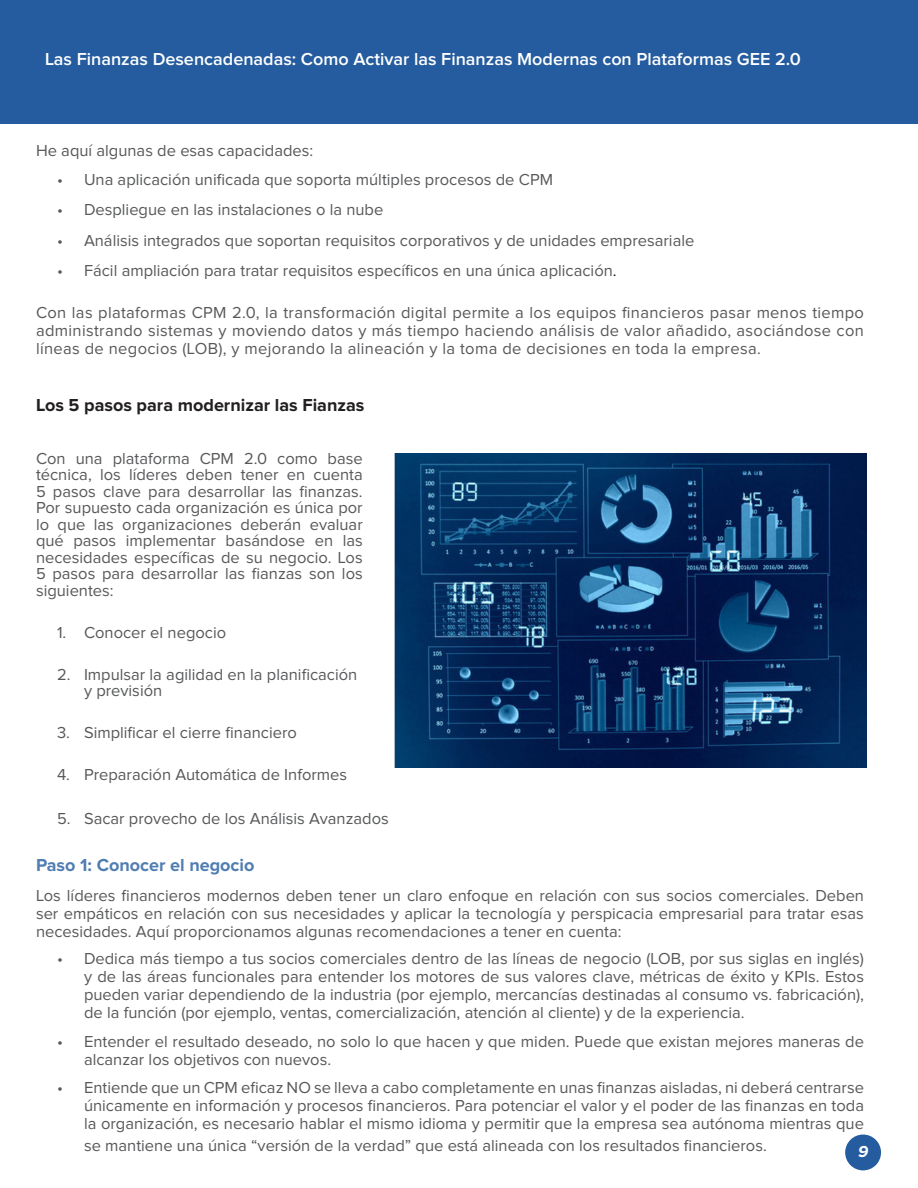
<style>
.page{position:relative;width:918px;height:1188px;background:#fff}
.page>*{position:absolute;margin:0;border:0;box-sizing:border-box;transform-origin:0 0}
.t1{font:600 18px "Proxima Nova";color:#fff}
.Sub_Title{font:700 18px "Proxima Nova";color:#231f20}
.Sub-Sub_Title{font:700 18px "Proxima Nova";color:#507db2}
.Sub_Title-2{font:16.5px/16.5px "Proxima Nova";color:#57585a;text-align:justify}
.Paragraph_Style_Main{font:16.5px/18px "Proxima Nova";color:#57585a;text-align:justify}
.t2{font:italic 700 16.5px "Proxima Nova";color:#fff}
.s1{color:#231f20}
</style>
<div class="page">
<div style="left:845px;top:1135px;width:36px;height:35px;background:#245c9f;border-radius:50%"></div>
<div style="left:0;top:0;width:918px;height:124px;background:#245c9f"></div>
<img style="left:394px;top:454px;width:473px;height:314px">
<p class="t1" style="left:45px;top:51px;width:757px">Las Finanzas Desencadenadas: Como Activar las Finanzas Modernas con Plataformas GEE 2.0</p>
<p class="Paragraph_Style_Main" style="left:36px;top:142px;width:279px">He aquí algunas de esas capacidades:</p>
<p class="Sub_Title-2" style="left:57px;top:172px;width:498px">• Una aplicación unificada que soporta múltiples procesos de CPM</p>
<p class="Sub_Title-2" style="left:57px;top:202px;width:328px">• Despliegue en las instalaciones o la nube</p>
<p class="Sub_Title-2" style="left:57px;top:233px;width:639px">• Análisis integrados que soportan requisitos corporativos y de unidades empresariale</p>
<p class="Sub_Title-2" style="left:57px;top:263px;width:561px">• Fácil ampliación para tratar requisitos específicos en una única aplicación<span class="s1">.</span></p>
<p class="Sub_Title-2" style="left:36px;top:304px;width:830px;line-height:18px">Con las plataformas CPM 2.0, la transformación digital permite a los equipos financieros pasar menos tiempo administrando sistemas y moviendo datos y más tiempo haciendo análisis de valor añadido, asociándose con líneas de negocios (LOB), y mejorando la alineación y la toma de decisiones en toda la empresa.</p>
<p class="Sub_Title" style="left:36px;top:397px;width:330px">Los 5 pasos para modernizar las Fianzas</p>
<p class="Sub_Title-2" style="left:36px;top:451px;width:328px">Con una plataforma CPM 2.0 como base técnica, los líderes deben tener en cuenta 5 pasos clave para desarrollar las finanzas.<br>Por supuesto cada organización es única por lo que las organizaciones deberán evaluar qué pasos implementar basándose en las necesidades específicas de su negocio. Los 5 pasos para desarrollar las fianzas son los siguientes:</p>
<p class="Sub_Title-2" style="left:57px;top:625px;width:171px">1. Conocer el negocio</p>
<p class="Sub_Title-2" style="left:84px;top:667px;width:275px;text-indent:-27px">2. Impulsar la agilidad en la planificación y previsión</p>
<p class="Sub_Title-2" style="left:57px;top:725px;width:241px">3. Simplificar el cierre financiero</p>
<p class="Sub_Title-2" style="left:57px;top:767px;width:292px">4. Preparación Automática de Informes</p>
<p class="Sub_Title-2" style="left:57px;top:811px;width:333px">5. Sacar provecho de los Análisis Avanzados</p>
<p class="Sub-Sub_Title" style="left:36px;top:857px;width:220px">Paso 1: Conocer el negocio</p>
<p class="Paragraph_Style_Main" style="left:36px;top:887px;width:830px">Los líderes financieros modernos deben tener un claro enfoque en relación con sus socios comerciales. Deben ser empáticos en relación con sus necesidades y aplicar la tecnología y perspicacia empresarial para tratar esas necesidades. Aquí proporcionamos algunas recomendaciones a tener en cuenta:</p>
<p class="Sub_Title-2" style="left:84px;top:950px;width:782px;line-height:18px;text-indent:-27px">• Dedica más tiempo a tus socios comerciales dentro de las líneas de negocio (LOB, por sus siglas en inglés) y de las áreas funcionales para entender los motores de sus valores clave, métricas de éxito y KPIs. Estos pueden variar dependiendo de la industria (por ejemplo, mercancías destinadas al consumo vs. fabricación), de la función (por ejemplo, ventas, comercialización, atención al cliente) y de la experiencia.</p>
<p class="Sub_Title-2" style="left:84px;top:1033px;width:782px;line-height:18px;text-indent:-27px">• Entender el resultado deseado, no solo lo que hacen y que miden. Puede que existan mejores maneras de alcanzar los objetivos con nuevos.</p>
<p class="Sub_Title-2" style="left:84px;top:1079px;width:782px;line-height:18px;text-indent:-27px">• Entiende que un CPM eficaz NO se lleva a cabo completamente en unas finanzas aisladas, ni deberá centrarse únicamente en información y procesos financieros. Para potenciar el valor y el poder de las finanzas en toda la organización, es necesario hablar el mismo idioma y permitir que la empresa sea autónoma mientras que</p>
<p class="Sub_Title-2" style="left:84px;top:1138px;width:684px">se mantiene una única “versión de la verdad” que está alineada con los resultados financieros.</p>
<p class="t2" style="left:858px;top:1142px;width:12px">9</p>
</div>
